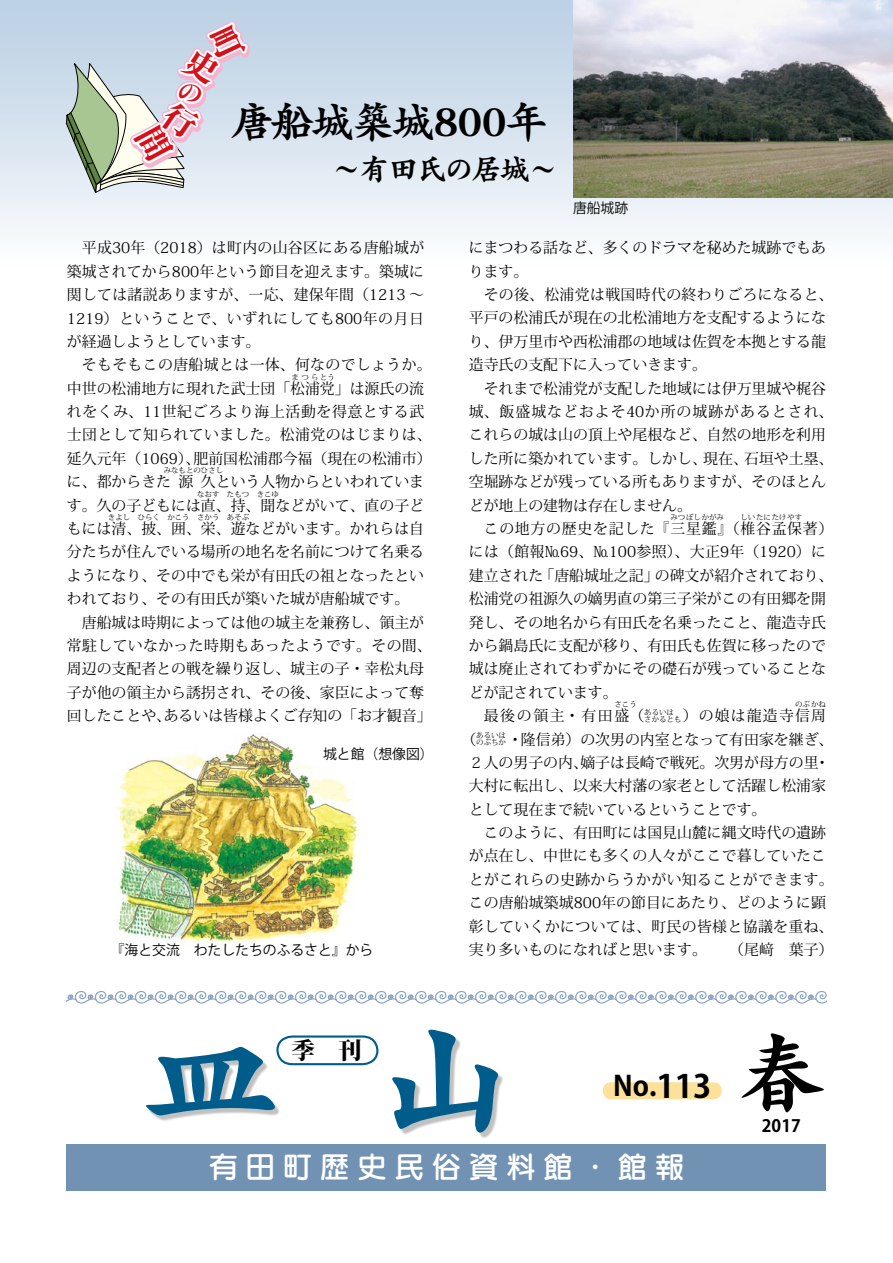
<style>
.page{position:relative;width:893px;height:1263px;background:#fff}
.page>*{position:absolute;margin:0;border:0;box-sizing:border-box;transform-origin:0 0}
.t1{font:138.15px "Greco Std B";color:#005d8b}
.t2{font:85.05px "Greco Std B";color:#000}
.t3{font:42.45px "Greco Std B";letter-spacing:-.05em;color:#000}
.t4{font:29.7px "Seurat Pro DB";letter-spacing:.25em;color:#fff}
.t5{font:29.7px "Greco Std B";letter-spacing:-.05em;color:#000}
.t6{font:700 27.6px "Koz Go Pro";color:#000}
.t7{font:800 23.4px "Koz Min Pro";color:#000}
.t8{font:700 16.95px "Koz Go Pro";color:#000}
.t9{font:14.85px/23.4px "Koz Min Pro";color:#000}
.t10{font:14.85px/23.4px "Koz Min Pro";letter-spacing:.025em;color:#000}
.t11{font:14.85px "Koz Min Pro";letter-spacing:.05em;color:#000}
.t12{font:14.85px "Koz Min Pro";letter-spacing:.08em;color:#000}
.t13{font:14.85px "Koz Min Pro";letter-spacing:.115em;color:#000}
.t14{font:13.8px "Koz Go Pro";color:#000}
.t15{font:7.5px/7.5px "Koz Min Pro";color:#000}
.s1{font-size:14.85px}
.s2{font-size:7.5px}
.s3{font-size:31.95px}
</style>
<div class="page">
<div style="left:148px;top:1032px;width:536px;height:181px;background:#000;opacity:.25"></div>
<div style="left:67px;top:1144px;width:759px;height:47px;background:#7292b4"></div>
<div style="left:603px;top:1082px;width:119px;height:17px;background:#fde09a;border-radius:9px"></div>
<svg style="left:275px;top:1034px;width:104px;height:32px"></svg>
<svg style="left:67px;top:991px;width:759px;height:12px"></svg>
<div style="left:0;top:0;width:893px;height:270px;background:linear-gradient(to bottom,#b8cee2,#fcfdff)"></div>
<img style="left:573px;top:0;width:320px;height:198px">
<img style="left:116px;top:734px;width:244px;height:209px">
<svg style="left:65px;top:18px;width:190px;height:178px;background:#d0d8db"></svg>
<h3 class="t3" style="left:231px;top:94px;width:319px">唐船城築城800年</h3>
<h3 class="t5" style="left:332px;top:149px;width:228px">～有田氏の居城～</h3>
<p class="t14" style="left:573px;top:199px;width:57px">唐船城跡</p>
<p class="t9" style="left:67px;top:236px;width:359px;text-align:justify;text-indent:15px">平成30年（2018）は町内の山谷区にある唐船城が築城されてから800年という節目を迎えます。築城に関しては諸説ありますが、一応、建保年間（1213 ～1219）ということで、いずれにしても800年の月日が経過しようとしています。</p>
<p class="t9" style="left:67px;top:353px;width:366px;text-indent:15px">そもそもこの唐船城とは一体、何なのでしょうか。中世の松浦地方に現れた武士団「松浦党」は源氏の流</p>
<p class="t15" style="left:291px;top:373px;width:45px">まつらとう</p>
<p class="t10" style="left:67px;top:399px;width:366px">れをくみ、11世紀ごろより海上活動を得意とする武士団として知られていました。松浦党のはじまりは、延久元年（1069）、肥前国松浦郡今福（現在の松浦市）に、都からきた源</p>
<p class="t15" style="left:164px;top:466px;width:61px">みなもとのひさし</p>
<p class="t9" style="left:67px;top:470px;width:359px;text-align:right">久という人物からといわれていま<br>す。久の子どもには直、持、聞などがいて、直の子ど</p>
<p class="t15" style="left:197px;top:490px;width:24px">なおす</p>
<p class="t15" style="left:227px;top:490px;width:24px">たもつ</p>
<p class="t15" style="left:257px;top:490px;width:24px">きこゆ</p>
<p class="t9" style="left:67px;top:516px;width:359px">もには清、披、囲、栄、遊などがいます。かれらは自</p>
<p class="t15" style="left:108px;top:513px;width:24px">きよし</p>
<p class="t15" style="left:138px;top:513px;width:24px">ひらく</p>
<p class="t15" style="left:167px;top:513px;width:24px">かこう</p>
<p class="t15" style="left:197px;top:513px;width:24px">さかう</p>
<p class="t15" style="left:227px;top:513px;width:24px">あそぶ</p>
<p class="t9" style="left:67px;top:540px;width:359px;text-align:justify">分たちが住んでいる場所の地名を名前につけて名乗るようになり、その中でも栄が有田氏の祖となったといわれており、その有田氏が築いた城が唐船城です。</p>
<p class="t9" style="left:67px;top:610px;width:366px;text-align:center">唐船城は時期によっては他の城主を兼務し、領主が<br>常駐していなかった時期もあったようです。その間、周辺の支配者との戦を繰り返し、城主の子・幸松丸母子が他の領主から誘拐され、その後、家臣によって奪回したことや、あるいは皆様よくご存知の「お才観音」</p>
<p class="t14" style="left:323px;top:745px;width:112px">城と館（想像図）</p>
<p class="t14" style="left:111px;top:941px;width:264px">『海と交流　わたしたちのふるさと』から</p>
<p class="t9" style="left:469px;top:236px;width:359px">にまつわる話など、多くのドラマを秘めた城跡でもあります。</p>
<p class="t9" style="left:469px;top:282px;width:366px;text-indent:15px">その後、松浦党は戦国時代の終わりごろになると、平戸の松浦氏が現在の北松浦地方を支配するようになり、伊万里市や西松浦郡の地域は佐賀を本拠とする龍造寺氏の支配下に入っていきます。</p>
<p class="t9" style="left:469px;top:376px;width:366px;text-indent:15px">それまで松浦党が支配した地域には伊万里城や梶谷城、飯盛城などおよそ40か所の城跡があるとされ、これらの城は山の頂上や尾根など、自然の地形を利用した所に築かれています。しかし、現在、石垣や土塁、空堀跡などが残っている所もありますが、そのほとんどが地上の建物は存在しません。</p>
<p class="t11" style="left:484px;top:518px;width:351px">この地方の歴史を記した『三星鑑』（椎谷孟保著）</p>
<p class="t15" style="left:670px;top:513px;width:55px">みつぼしかがみ</p>
<p class="t15" style="left:740px;top:513px;width:63px">しいたにたけやす</p>
<p class="t9" style="left:469px;top:540px;width:359px">には（館報№69、№100参照）、大正9年（1920）に</p>
<p class="t9" style="left:469px;top:563px;width:366px">建立された「唐船城址之記」の碑文が紹介されており、</p>
<p class="t9" style="left:469px;top:586px;width:359px">松浦党の祖源久の嫡男直の第三子栄がこの有田郷を開</p>
<p class="t9" style="left:469px;top:610px;width:359px">発し、その地名から有田氏を名乗ったこと、龍造寺氏</p>
<p class="t9" style="left:469px;top:633px;width:359px">から鍋島氏に支配が移り、有田氏も佐賀に移ったので</p>
<p class="t9" style="left:469px;top:657px;width:359px">城は廃止されてわずかにその礎石が残っていることな</p>
<p class="t9" style="left:469px;top:680px;width:150px">どが記されています。</p>
<p class="t13" style="left:484px;top:705px;width:147px">最後の領主・有田盛</p>
<p class="t15" style="left:795px;top:700px;width:32px">のぶかね</p>
<p class="t15" style="left:629px;top:700px;width:46px;text-indent:-15px">さこう<br><span class="s1">（</span>あるいは</p>
<p class="t12" style="left:644px;top:705px;width:183px"><span class="s2">さかるとも</span>）の娘は龍造寺信周</p>
<p class="t9" style="left:469px;top:727px;width:366px;text-indent:7px"><span class="s2">のぶちか</span>・隆信弟）の次男の内室となって有田家を継ぎ、<br>２人の男子の内、嫡子は長崎で戦死。次男が母方の里・大村に転出し、以来大村藩の家老として活躍し松浦家として現在まで続いているということです。</p>
<p class="t9" style="left:469px;top:820px;width:366px;text-indent:15px">このように、有田町には国見山麓に縄文時代の遺跡が点在し、中世にも多くの人々がここで暮していたことがこれらの史跡からうかがい知ることができます。この唐船城築城800年の節目にあたり、どのように顕彰していくかについては、町民の皆様と協議を重ね、実り多いものになればと思います。</p>
<p class="t15" style="left:461px;top:731px;width:46px"><span class="s1">（</span>あるいは</p>
<p class="t9" style="left:729px;top:937px;width:106px">（尾﨑　葉子）</p>
<h1 class="t1" style="left:141px;top:988px;width:374px">皿 山</h1>
<h3 class="t4" style="left:208px;top:1147px;width:478px">有田町歴史民俗資料館・館報</h3>
<h3 class="t7" style="left:291px;top:1033px;width:72px">季 刊</h3>
<h3 class="t6" style="left:613px;top:1068px;width:100px">No.<span class="s3">113</span></h3>
<h2 class="t2" style="left:739px;top:1016px;width:87px">春</h2>
<p class="t8" style="left:762px;top:1115px;width:40px">2017</p>
</div>
